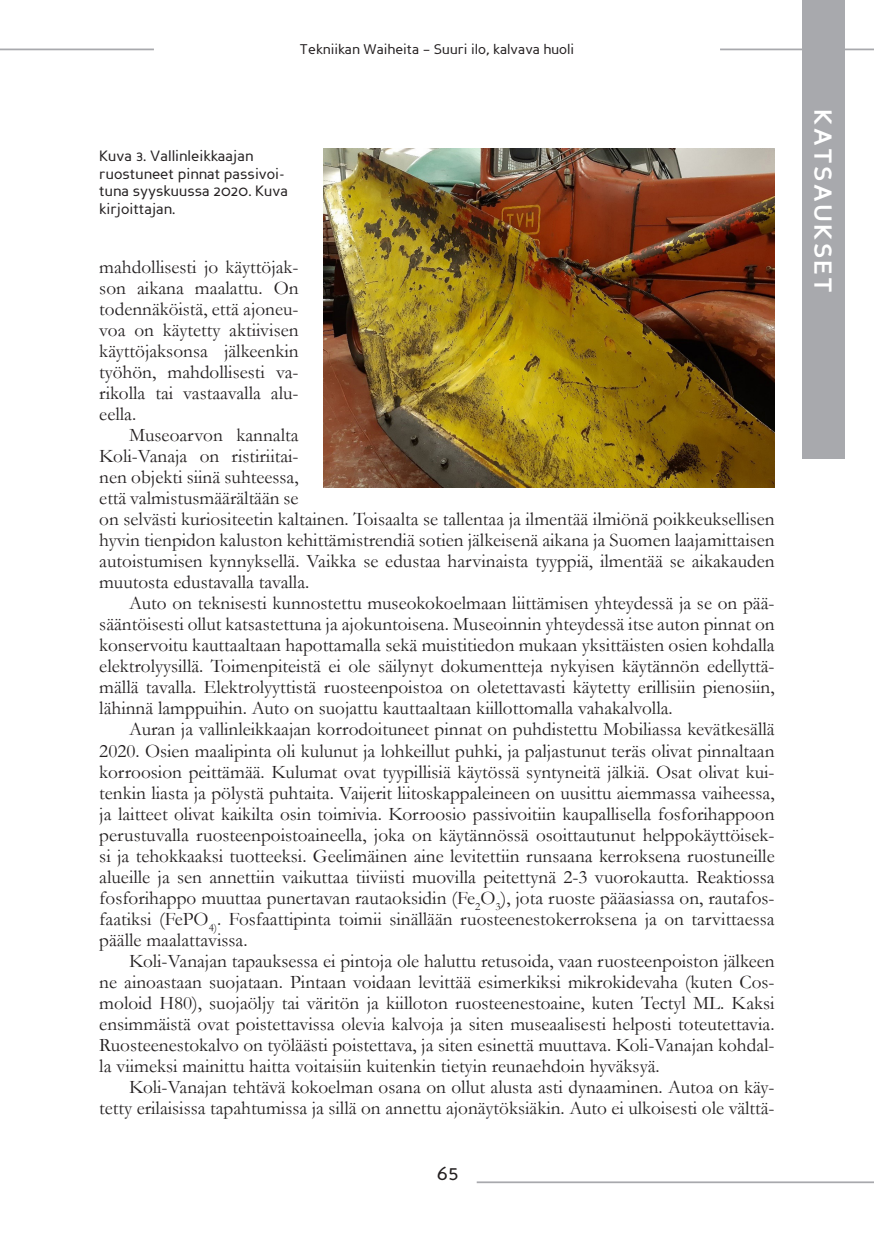
<style>
.page{position:relative;width:874px;height:1241px;background:#fff}
.page>*{position:absolute;margin:0;border:0;box-sizing:border-box;transform-origin:0 0}
.t1{font:700 24.5px "Perspective Sans";letter-spacing:.1em;color:#fff}
.t2{font:21px "Perspective Sans";color:#231f20}
.Leipäteksti{font:19.25px/21px "Garamond";color:#231f20;text-align:justify}
.Kuvateksti{font:14.88px/17.8px "Perspective Sans";color:#231f20}
.t3{font:14px "Perspective Sans";color:#231f20}
</style>
<div class="page">
<hr style="left:719px;top:49px;width:154px;height:1px;background:#a8a9ad">
<hr style="left:0;top:49px;width:154px;height:1px;background:#a8a9ad">
<div style="left:801px;top:0;width:42px;height:458px;background:#a8a9ad"></div>
<hr style="left:476px;top:1181px;width:397px;height:1px;background:#a8a9ad">
<img style="left:323px;top:149px;width:451px;height:338px">
<p class="t3" style="left:299px;top:41px;width:276px">Tekniikan Waiheita – Suuri ilo, kalvava huoli</p>
<p class="Kuvateksti" style="left:99px;top:147px;width:190px">Kuva 3. Vallinleikkaajan ruostuneet pinnat passivoi&shy;tuna syyskuussa 2020. Kuva kirjoittajan.</p>
<p class="Leipäteksti" style="left:99px;top:256px;width:201px">mahdollisesti jo käyttöjak&shy;son aikana maalattu. On todennäköistä, että ajoneu&shy;voa on käytetty aktiivisen käyttöjaksonsa jälkeenkin työhön, mahdollisesti va&shy;rikolla tai vastaavalla alu&shy;eella.</p>
<p class="Leipäteksti" style="left:99px;top:424px;width:676px;text-align:left;text-indent:30px">Museoarvon kannalta<br>Koli-Vanaja on ristiriitai-<br>nen objekti siinä suhteessa,<br>että valmistusmäärältään se<br>on selvästi kuriositeetin kaltainen. Toisaalta se tallentaa ja ilmentää ilmiönä poikkeuksellisen hyvin tienpidon kaluston kehittämistrendiä sotien jälkeisenä aikana ja Suomen laajamittaisen autoistumisen kynnyksellä. Vaikka se edustaa harvinaista tyyppiä, ilmentää se aikakauden muutosta edustavalla tavalla.</p>
<p class="Leipäteksti" style="left:99px;top:592px;width:676px;text-indent:30px">Auto on teknisesti kunnostettu museokokoelmaan liittämisen yhteydessä ja se on pää&shy;sääntöisesti ollut katsastettuna ja ajokuntoisena. Museoinnin yhteydessä itse auton pinnat on konservoitu kauttaaltaan hapottamalla sekä muistitiedon mukaan yksittäisten osien kohdalla elektrolyysillä. Toimenpiteistä ei ole säilynyt dokumentteja nykyisen käytännön edellyttä&shy;mällä tavalla. Elektrolyyttistä ruosteenpoistoa on oletettavasti käytetty erillisiin pienosiin, lähinnä lamppuihin. Auto on suojattu kauttaaltaan kiillottomalla vahakalvolla.</p>
<p class="Leipäteksti" style="left:99px;top:718px;width:676px;text-indent:30px">Auran ja vallinleikkaajan korrodoituneet pinnat on puhdistettu Mobiliassa kevätkesällä 2020. Osien maalipinta oli kulunut ja lohkeillut puhki, ja paljastunut teräs olivat pinnaltaan korroosion peittämää. Kulumat ovat tyypillisiä käytössä syntyneitä jälkiä. Osat olivat kui&shy;tenkin liasta ja pölystä puhtaita. Vaijerit liitoskappaleineen on uusittu aiemmassa vaiheessa, ja laitteet olivat kaikilta osin toimivia. Korroosio passivoitiin kaupallisella fosforihappoon perustuvalla ruosteenpoistoaineella, joka on käytännössä osoittautunut helppokäyttöisek&shy;si ja tehokkaaksi tuotteeksi. Geelimäinen aine levitettiin runsaana kerroksena ruostuneille alueille ja sen annettiin vaikuttaa tiiviisti muovilla peitettynä 2-3 vuorokautta. Reaktiossa fosforihappo muuttaa punertavan rautaoksidin (Fe<sub>2</sub>O<sub>3</sub>), jota ruoste pääasiassa on, rautafos&shy;faatiksi (FePO<sub>4)</sub>. Fosfaattipinta toimii sinällään ruosteenestokerroksena ja on tarvittaessa päälle maalattavissa.</p>
<p class="Leipäteksti" style="left:99px;top:949px;width:676px;text-indent:30px">Koli-Vanajan tapauksessa ei pintoja ole haluttu retusoida, vaan ruosteenpoiston jälkeen ne ainoastaan suojataan. Pintaan voidaan levittää esimerkiksi mikrokidevaha (kuten Cos&shy;moloid H80), suojaöljy tai väritön ja kiilloton ruosteenestoaine, kuten Tectyl ML. Kaksi ensimmäistä ovat poistettavissa olevia kalvoja ja siten museaalisesti helposti toteutettavia.<br>Ruosteenestokalvo on työläästi poistettava, ja siten esinettä muuttava. Koli-Vanajan kohdal&shy;la viimeksi mainittu haitta voitaisiin kuitenkin tietyin reunaehdoin hyväksyä.</p>
<p class="Leipäteksti" style="left:99px;top:1075px;width:676px;text-align:right">Koli-Vanajan tehtävä kokoelman osana on ollut alusta asti dynaaminen. Autoa on käy&shy;tetty erilaisissa tapahtumissa ja sillä on annettu ajonäytöksiäkin. Auto ei ulkoisesti ole välttä-</p>
<p class="t2" style="left:437px;top:1160px;width:24px">65</p>
<p class="t1" style="left:837px;top:109px;width:185px;rotate:90deg">KATSAUKSET</p>
</div>
